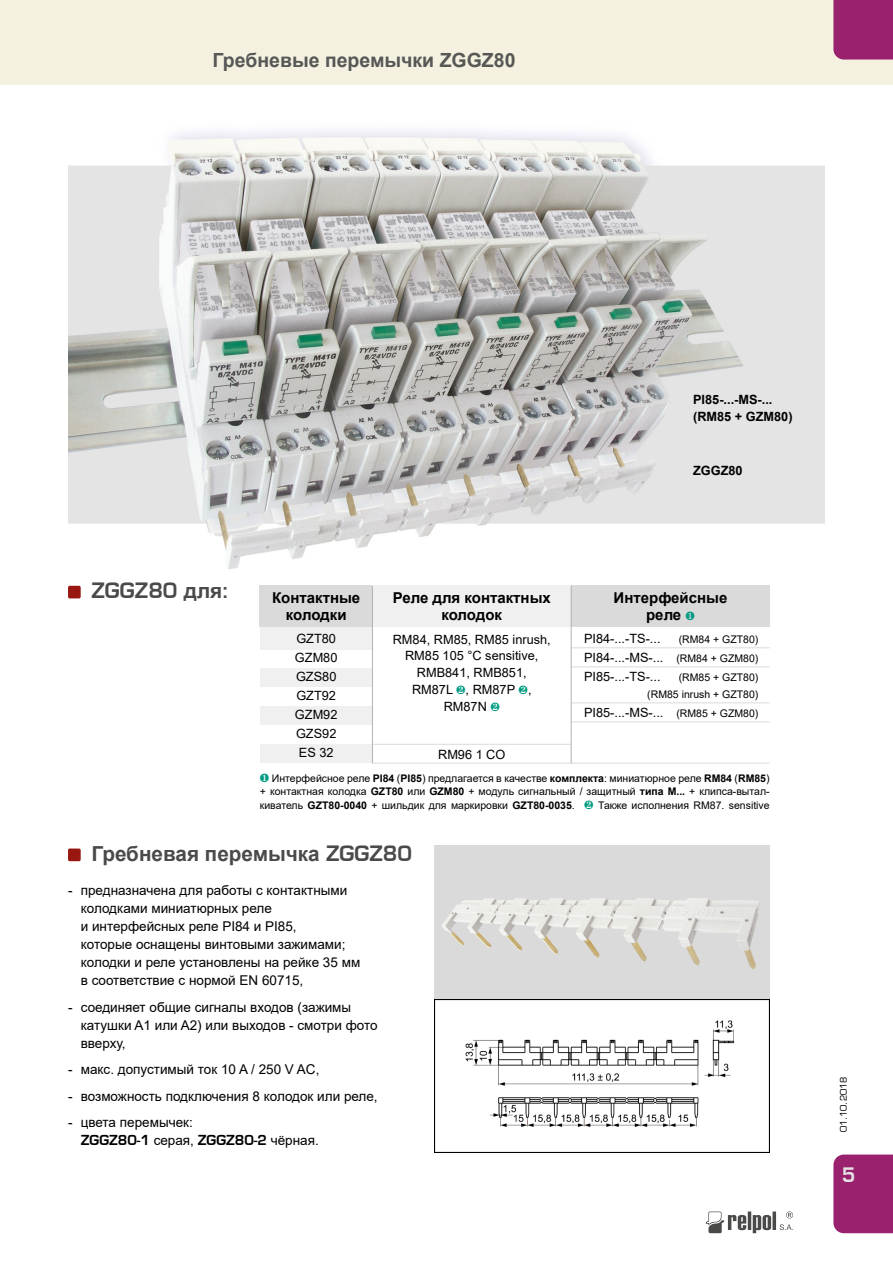
<style>
.page{position:relative;width:893px;height:1263px;background:#fff}
.page>*{position:absolute;margin:0;border:0;box-sizing:border-box;transform-origin:0 0}
.t1{font:700 20.7px "Arial";color:#4a4a49}
.t2{font:700 20.7px "Euromode";color:#4a4a49}
.t3{font:700 19.5px "Arial";color:#575756}
.t4{font:700 19.5px "Euromode";color:#e3e3e3}
.t5{font:700 15px/17px "Arial";color:#000;text-align:center}
.t6{font:13.5px/18px "Arial";color:#000}
.t7{font:700 13.5px "Euromode";color:#000}
.t8{font:12.75px/19px "Arial";color:#000;text-align:center}
.t9{font:700 12.75px/17px "Arial";color:#000}
.t10{font:10.5px/13.5px "Arial";color:#000;text-align:justify}
.t11{font:9px "Euromode";color:#000}
.s1{font-family:"Arial"}
.s2{color:#009c82}
.s3{font-size:10.5px}
.s4{font-weight:700}
.s5{font-family:"Euromode"}
.s6{font-family:"Arial";font-weight:400}
</style>
<div class="page">
<svg style="left:706px;top:1211px;width:87px;height:22px"></svg>
<div style="left:0;top:0;width:893px;height:85px;background:#f4f1e0"></div>
<div style="left:833px;top:1154px;width:60px;height:79px;background:#9a216e"></div>
<div style="left:833px;top:0;width:60px;height:60px;background:#9a216e"></div>
<img style="left:68px;top:130px;width:757px;height:439px">
<div style="left:68px;top:848px;width:13px;height:13px;background:#981711;border-radius:2px"></div>
<img style="left:434px;top:845px;width:336px;height:307px">
<div style="left:68px;top:586px;width:13px;height:12px;background:#981711;border-radius:2px"></div>
<div style="left:260px;top:626px;width:112px;height:23px;background:#f0f0f0"></div>
<div style="left:260px;top:668px;width:112px;height:19px;background:#f0f0f0"></div>
<div style="left:260px;top:706px;width:112px;height:19px;background:#f0f0f0"></div>
<div style="left:260px;top:744px;width:112px;height:19px;background:#f0f0f0"></div>
<div style="left:364px;top:586px;width:217px;height:41px;background:#f0f0f0"></div>
<div style="left:571px;top:586px;width:199px;height:41px;background:#dadada"></div>
<div style="left:260px;top:586px;width:112px;height:41px;background:#dadada"></div>
<hr style="left:373px;top:744px;width:198px;height:1px;background:#dadada">
<hr style="left:373px;top:763px;width:198px;height:1px;background:#dadada">
<hr style="left:571px;top:647px;width:199px;height:1px;background:#dadada">
<hr style="left:571px;top:667px;width:199px;height:1px;background:#dadada">
<hr style="left:571px;top:703px;width:199px;height:1px;background:#dadada">
<hr style="left:571px;top:722px;width:199px;height:1px;background:#dadada">
<hr style="left:571px;top:763px;width:199px;height:1px;background:#dadada">
<hr style="left:571px;top:586px;width:1px;height:177px;background:#b3b2b2">
<hr style="left:372px;top:586px;width:1px;height:177px;background:#b3b2b2">
<h2 class="t3" style="left:213px;top:46px;width:304px">Гребневые перемычки ZGGZ80</h2>
<p class="t9" style="left:693px;top:391px;width:101px">PI85-...-MS-... (RM85 + GZM80)</p>
<h1 class="t2" style="left:91px;top:578px;width:140px">ZGGZ80 <span class="s1">для</span>:</h1>
<p class="t9" style="left:693px;top:462px;width:51px">ZGGZ80</p>
<p class="t5" style="left:272px;top:589px;width:90px">Контактные колодки</p>
<p class="t8" style="left:295px;top:629px;width:44px">GZT80<br>GZM80<br>GZS80<br>GZT92<br>GZM92<br>GZS92<br>ES 32</p>
<p class="t5" style="left:393px;top:589px;width:160px">Реле для контактных колодок</p>
<p class="t8" style="left:393px;top:630px;width:159px;line-height:17px">RM84, RM85, RM85 inrush,<br>RM85 105 °C sensitive,<br>RMB841, RMB851,<br>RM87L <span class="s2">❷</span>, RM87P <span class="s2">❷</span>,<br>RM87N <span class="s2">❷</span></p>
<p class="t8" style="left:438px;top:745px;width:69px">RM96 1 CO</p>
<p class="t5" style="left:614px;top:589px;width:115px">Интерфейсные реле <span class="s2">❶</span></p>
<p class="t8" style="left:584px;top:629px;width:78px">PI84-...-TS-...</p>
<p class="t10" style="left:679px;top:632px;width:81px">(RM84 + GZT80)</p>
<p class="t8" style="left:584px;top:648px;width:176px;text-align:left">PI84-...-MS-... <span class="s3">(RM84 + GZM80)<br></span>PI85-...-TS-...</p>
<p class="t10" style="left:647px;top:669px;width:113px;line-height:17px;text-align:right">(RM85 + GZT80) (RM85 inrush + GZT80)</p>
<p class="t8" style="left:584px;top:703px;width:176px">PI85-...-MS-... <span class="s3">(RM85 + GZM80)</span></p>
<p class="t10" style="left:260px;top:771px;width:511px"><span class="s2">❶</span> Интерфейсное реле <span class="s4">PI84</span> (<span class="s4">PI85</span>) предлагается в качестве <span class="s4">комплекта</span>: миниатюрное реле <span class="s4">RM84</span> (<span class="s4">RM85</span>) + контактная колодка <span class="s4">GZT80</span> или <span class="s4">GZM80</span> + модуль сигнальный / защитный <span class="s4">типа M...</span> + клипса-вытал&shy;киватель <span class="s4">GZT80-0040</span> + шильдик для маркировки <span class="s4">GZT80-0035</span>. <span class="s2">❷</span> Также исполнения RM87. sensitive</p>
<h1 class="t1" style="left:91px;top:839px;width:322px">Гребневая перемычка <span class="s5">ZGGZ80</span></h1>
<p class="t6" style="left:81px;top:881px;width:281px;text-indent:-13px">- предназначена для работы с контактными колодками миниатюрных реле<br>и интерфейсных реле PI84 и PI85,<br>которые оснащены винтовыми зажимами; колодки и реле установлены на рейке 35 мм в соответствие с нормой EN 60715,</p>
<p class="t6" style="left:81px;top:998px;width:298px;text-indent:-13px">- соединяет общие сигналы входов (зажимы катушки A1 или A2) или выходов - смотри фото вверху,</p>
<p class="t6" style="left:68px;top:1060px;width:253px">- макс. допустимый ток 10 A / 250 V AC,</p>
<p class="t6" style="left:68px;top:1087px;width:311px">- возможность подключения 8 колодок или реле,</p>
<p class="t6" style="left:68px;top:1113px;width:126px">- цвета перемычек:</p>
<p class="t7" style="left:81px;top:1132px;width:239px">ZGGZ80-1 <span class="s6">серая,</span> ZGGZ80-2 <span class="s6">чёрная.</span></p>
<p class="t11" style="left:838px;top:1132px;width:57px;rotate:-90deg">01.10.2018</p>
<h2 class="t4" style="left:842px;top:1163px;width:15px">5</h2>
</div>
